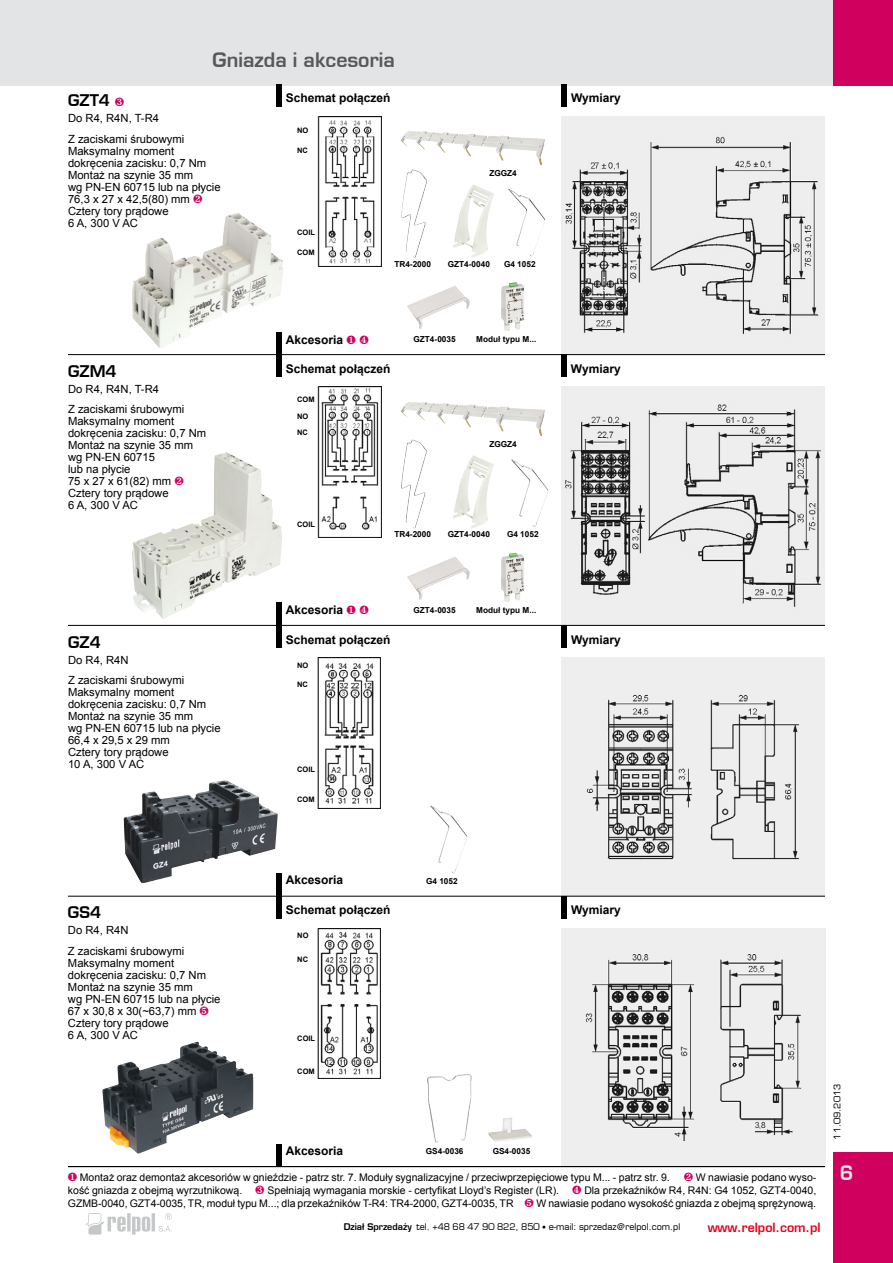
<style>
.page{position:relative;width:893px;height:1263px;background:#fff}
.page>*{position:absolute;margin:0;border:0;box-sizing:border-box;transform-origin:0 0}
.t1{font:700 19.5px "Euromode";color:#58585a}
.t2{font:700 19.5px "Euromode";color:#e3e4e5}
.t3{font:700 15.75px "Euromode";color:#000}
.t4{font:700 12.45px "Euromode";color:#e2001a}
.t5{font:700 12px "Arial";color:#000}
.t6{font:11.25px/12px "Arial";color:#000}
.t7{font:10.5px/12.8px "Arial";letter-spacing:-.005em;color:#000;text-align:justify}
.t8{font:9px "Euromode";color:#000}
.t9{font:700 9px "Euromode";color:#000}
.t10{font:700 8.25px "Arial";color:#000}
.t11{font:700 7.5px "Arial";color:#000}
.s1{color:#d0005f}
.s2{font-size:7.5px}
</style>
<div class="page">
<div style="left:0;top:0;width:833px;height:85px;background:#e3e4e5"></div>
<div style="left:833px;top:0;width:60px;height:85px;background:#d0005f"></div>
<svg style="left:86px;top:1213px;width:86px;height:21px"></svg>
<div style="left:833px;top:1152px;width:60px;height:111px;background:#d0005f"></div>
<img style="left:561px;top:116px;width:264px;height:238px">
<div style="left:561px;top:84px;width:6px;height:22px;background:#000"></div>
<div style="left:276px;top:84px;width:6px;height:22px;background:#000"></div>
<div style="left:276px;top:332px;width:6px;height:22px;background:#000"></div>
<img style="left:317px;top:116px;width:64px;height:151px">
<img style="left:132px;top:213px;width:106px;height:135px">
<img style="left:401px;top:132px;width:66px;height:21px">
<img style="left:401px;top:169px;width:26px;height:88px">
<img style="left:501px;top:282px;width:23px;height:49px">
<img style="left:453px;top:184px;width:41px;height:74px">
<img style="left:508px;top:189px;width:18px;height:49px">
<img style="left:561px;top:387px;width:264px;height:238px">
<div style="left:561px;top:355px;width:6px;height:22px;background:#000"></div>
<div style="left:276px;top:355px;width:6px;height:22px;background:#000"></div>
<div style="left:276px;top:603px;width:6px;height:22px;background:#000"></div>
<img style="left:318px;top:387px;width:63px;height:151px">
<img style="left:132px;top:452px;width:150px;height:166px">
<img style="left:401px;top:440px;width:26px;height:88px">
<img style="left:401px;top:403px;width:66px;height:21px">
<img style="left:501px;top:553px;width:23px;height:49px">
<img style="left:453px;top:455px;width:41px;height:73px">
<img style="left:511px;top:459px;width:18px;height:50px">
<hr style="left:68px;top:354px;width:757px;height:1px;background:#000">
<img style="left:317px;top:658px;width:64px;height:150px">
<img style="left:561px;top:658px;width:264px;height:238px">
<div style="left:561px;top:626px;width:6px;height:22px;background:#000"></div>
<div style="left:276px;top:626px;width:6px;height:22px;background:#000"></div>
<div style="left:276px;top:874px;width:6px;height:22px;background:#000"></div>
<hr style="left:68px;top:896px;width:757px;height:1px;background:#000">
<img style="left:124px;top:780px;width:101px;height:85px">
<img style="left:430px;top:806px;width:18px;height:49px">
<hr style="left:68px;top:625px;width:757px;height:1px;background:#000">
<img style="left:407px;top:286px;width:63px;height:43px">
<img style="left:407px;top:557px;width:63px;height:43px">
<img style="left:317px;top:928px;width:64px;height:151px">
<img style="left:561px;top:928px;width:264px;height:238px">
<div style="left:561px;top:896px;width:6px;height:22px;background:#000"></div>
<div style="left:276px;top:896px;width:6px;height:22px;background:#000"></div>
<div style="left:276px;top:1144px;width:6px;height:22px;background:#000"></div>
<img style="left:102px;top:1042px;width:151px;height:111px">
<img style="left:427px;top:1074px;width:43px;height:68px">
<img style="left:488px;top:1117px;width:44px;height:25px">
<hr style="left:68px;top:1166px;width:757px;height:1px;background:#000">
<h1 class="t1" style="left:213px;top:52px;width:184px">Gniazda i akcesoria</h1>
<h2 class="t3" style="left:68px;top:94px;width:58px">GZT4 <span class="s1">❸</span></h2>
<p class="t6" style="left:68px;top:109px;width:118px;line-height:20.5px">Do R4, R4N, T-R4<br>Z zaciskami śrubowymi</p>
<p class="t6" style="left:68px;top:146px;width:154px">Maksymalny moment dokręcenia zacisku: 0,7 Nm<br>Montaż na szynie 35 mm<br>wg PN-EN 60715 lub na płycie<br>76,3 x 27 x 42,5(80) mm <span class="s1">❷<br></span>Cztery tory prądowe<br>6 A, 300 V AC</p>
<h2 class="t3" style="left:68px;top:365px;width:50px">GZM4</h2>
<p class="t6" style="left:68px;top:380px;width:118px;line-height:20.5px">Do R4, R4N, T-R4<br>Z zaciskami śrubowymi</p>
<p class="t6" style="left:68px;top:417px;width:140px">Maksymalny moment dokręcenia zacisku: 0,7 Nm<br>Montaż na szynie 35 mm wg PN-EN 60715<br>lub na płycie<br>75 x 27 x 61(82) mm <span class="s1">❷<br></span>Cztery tory prądowe<br>6 A, 300 V AC</p>
<h2 class="t3" style="left:68px;top:635px;width:34px">GZ4</h2>
<p class="t6" style="left:68px;top:651px;width:118px;line-height:20.4px">Do R4, R4N<br>Z zaciskami śrubowymi</p>
<p class="t6" style="left:68px;top:687px;width:154px">Maksymalny moment dokręcenia zacisku: 0,7 Nm<br>Montaż na szynie 35 mm<br>wg PN-EN 60715 lub na płycie<br>66,4 x 29,5 x 29 mm<br>Cztery tory prądowe<br>10 A, 300 V AC</p>
<p class="t5" style="left:286px;top:89px;width:106px">Schemat połączeń</p>
<p class="t5" style="left:571px;top:89px;width:51px">Wymiary</p>
<p class="t11" style="left:297px;top:125px;width:13px">NO</p>
<p class="t11" style="left:297px;top:145px;width:12px">NC</p>
<p class="t11" style="left:297px;top:227px;width:19px">COIL</p>
<p class="t11" style="left:297px;top:247px;width:19px">COM</p>
<p class="t10" style="left:489px;top:167px;width:29px">ZGGZ4</p>
<p class="t10" style="left:394px;top:258px;width:38px">TR4-2000</p>
<p class="t10" style="left:504px;top:258px;width:33px">G4 1052</p>
<p class="t10" style="left:448px;top:258px;width:44px">GZT4-0040</p>
<p class="t5" style="left:286px;top:331px;width:84px">Akcesoria <span class="s1">❶</span> <span class="s1">❹</span></p>
<p class="t10" style="left:413px;top:333px;width:44px">GZT4-0035</p>
<p class="t10" style="left:476px;top:333px;width:62px">Moduł typu M...</p>
<p class="t5" style="left:286px;top:360px;width:106px">Schemat połączeń</p>
<p class="t11" style="left:297px;top:394px;width:19px">COM</p>
<p class="t11" style="left:297px;top:411px;width:13px">NO</p>
<p class="t11" style="left:297px;top:427px;width:12px">NC</p>
<p class="t10" style="left:489px;top:438px;width:29px">ZGGZ4</p>
<p class="t11" style="left:297px;top:520px;width:19px">COIL</p>
<p class="t10" style="left:394px;top:529px;width:38px">TR4-2000</p>
<p class="t10" style="left:448px;top:529px;width:44px">GZT4-0040</p>
<p class="t10" style="left:507px;top:529px;width:33px">G4 1052</p>
<p class="t5" style="left:286px;top:602px;width:84px">Akcesoria <span class="s1">❶</span> <span class="s1">❹</span></p>
<p class="t10" style="left:413px;top:604px;width:44px">GZT4-0035</p>
<p class="t10" style="left:476px;top:604px;width:62px">Moduł typu M...</p>
<p class="t5" style="left:571px;top:360px;width:51px">Wymiary</p>
<p class="t5" style="left:286px;top:631px;width:106px">Schemat połączeń</p>
<p class="t5" style="left:571px;top:631px;width:51px">Wymiary</p>
<p class="t11" style="left:297px;top:660px;width:13px">NO</p>
<p class="t11" style="left:297px;top:679px;width:12px">NC</p>
<p class="t11" style="left:297px;top:764px;width:19px">COIL</p>
<p class="t11" style="left:297px;top:794px;width:19px">COM</p>
<h2 class="t3" style="left:68px;top:906px;width:35px">GS4</h2>
<p class="t6" style="left:68px;top:921px;width:118px;line-height:20.4px">Do R4, R4N<br>Z zaciskami śrubowymi</p>
<p class="t6" style="left:68px;top:958px;width:154px">Maksymalny moment dokręcenia zacisku: 0,7 Nm<br>Montaż na szynie 35 mm<br>wg PN-EN 60715 lub na płycie<br>67 x 30,8 x 30(~63,7) mm <span class="s1">❺<br></span>Cztery tory prądowe<br>6 A, 300 V AC</p>
<p class="t5" style="left:286px;top:871px;width:59px">Akcesoria</p>
<p class="t10" style="left:426px;top:875px;width:33px">G4 1052</p>
<p class="t5" style="left:286px;top:901px;width:106px">Schemat połączeń</p>
<p class="t5" style="left:571px;top:901px;width:51px">Wymiary</p>
<p class="t11" style="left:297px;top:930px;width:13px">NO</p>
<p class="t11" style="left:297px;top:954px;width:12px">NC</p>
<p class="t11" style="left:297px;top:1033px;width:19px">COIL</p>
<p class="t11" style="left:297px;top:1066px;width:19px">COM</p>
<p class="t5" style="left:286px;top:1142px;width:59px">Akcesoria</p>
<p class="t10" style="left:426px;top:1145px;width:39px">GS4-0036</p>
<p class="t10" style="left:493px;top:1145px;width:39px">GS4-0035</p>
<p class="t7" style="left:68px;top:1171px;width:750px"><span class="s1">❶</span> Montaż oraz demontaż akcesoriów w gnieździe - patrz str. 7. Moduły sygnalizacyjne / przeciwprzepięciowe typu M... - patrz str. 9. <span class="s1">❷</span> W nawiasie podano wyso&shy;kość gniazda z obejmą wyrzutnikową. <span class="s1">❸</span> Spełniają wymagania morskie - certyfikat Lloyd’s Register (LR). <span class="s1">❹</span> Dla przekaźników R4, R4N: G4 1052, GZT4-0040, GZMB-0040, GZT4-0035, TR, moduł typu M...; dla przekaźników T-R4: TR4-2000, GZT4-0035, TR <span class="s1">❺</span> W nawiasie podano wysokość gniazda z obejmą sprężynową.</p>
<p class="t9" style="left:344px;top:1221px;width:69px">Dzia³ Sprzeda¿y</p>
<p class="t4" style="left:708px;top:1222px;width:114px">www.relpol.com.pl</p>
<p class="t8" style="left:417px;top:1223px;width:265px">tel. +48 68 47 90 822, 850 <span class="s2">•</span> e-mail: sprzedaz@relpol.com.pl</p>
<p class="t8" style="left:833px;top:1140px;width:57px;rotate:-90deg">11.09.2013</p>
<h1 class="t2" style="left:840px;top:1165px;width:15px">6</h1>
</div>
